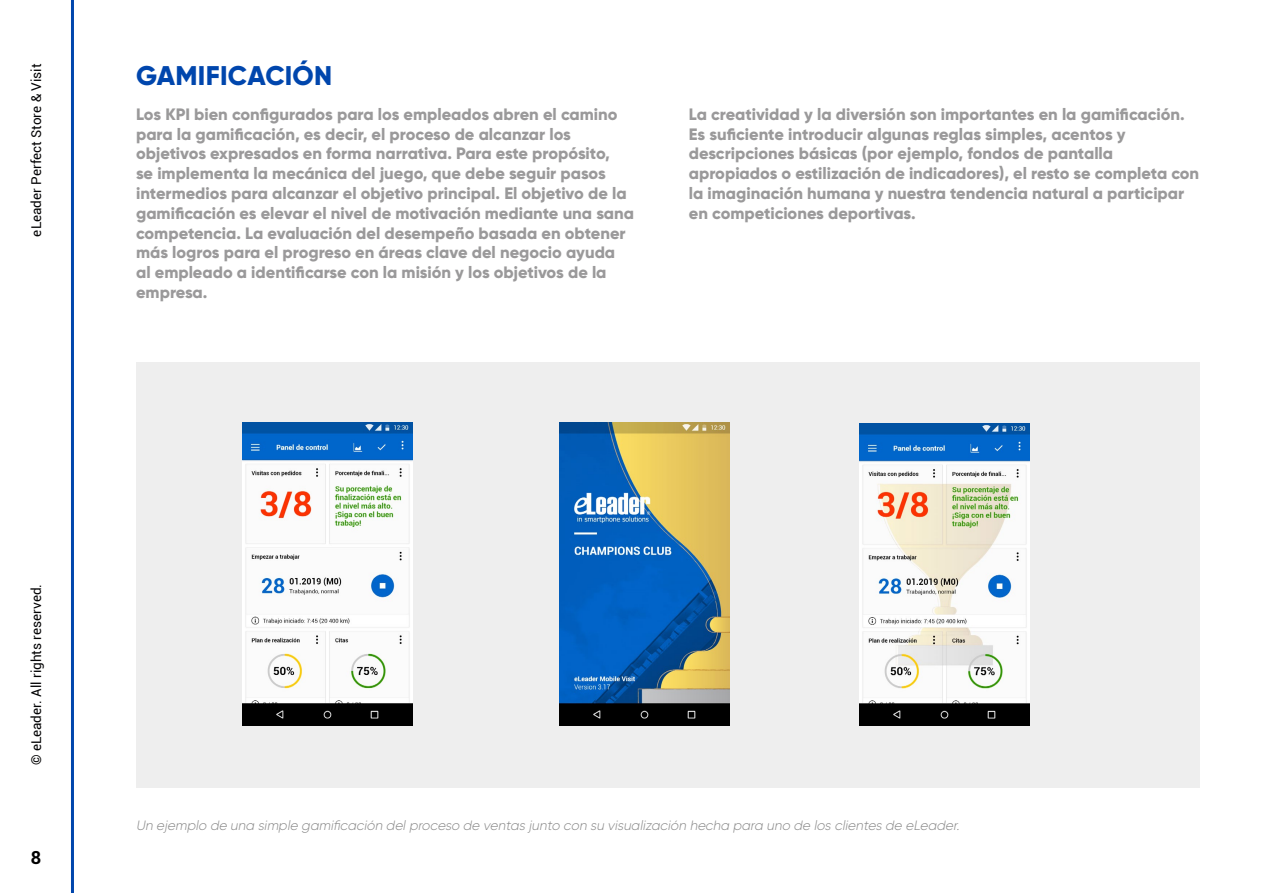
<style>
.page{position:relative;width:1263px;height:893px;background:#fff}
.page>*{position:absolute;margin:0;border:0;box-sizing:border-box;transform-origin:0 0}
.t1{font:800 27px "Gilroy";letter-spacing:.01em;color:#0046ad}
.t2{font:700 18px "Roboto";color:#000}
.t3{font:800 16.5px/19.8px "Gilroy";color:#9a999a}
.t4{font:italic 300 13.5px "Gilroy";color:#888}
.t5{font:13.5px "Roboto";color:#020203}
</style>
<div class="page">
<hr style="left:71px;top:0;width:3px;height:893px;background:#0046ad">
<div style="left:136px;top:362px;width:1063px;height:425px;background:#eee"></div>
<img style="left:242px;top:423px;width:170px;height:302px">
<img style="left:559px;top:423px;width:170px;height:302px">
<img style="left:859px;top:424px;width:170px;height:302px">
<p class="t5" style="left:27px;top:236px;width:174px;rotate:-90deg">eLeader Perfect Store &amp; Visit</p>
<h1 class="t1" style="left:136px;top:59px;width:197px">GAMIFICACIÓN</h1>
<p class="t3" style="left:136px;top:104px;width:499px">Los KPI bien configurados para los empleados abren el camino para la gamificación, es decir, el proceso de alcanzar los objetivos expresados en forma narrativa. Para este propósito,<br>se implementa la mecánica del juego, que debe seguir pasos intermedios para alcanzar el objetivo principal. El objetivo de la gamificación es elevar el nivel de motivación mediante una sana competencia. La evaluación del desempeño basada en obtener más logros para el progreso en áreas clave del negocio ayuda<br>al empleado a identificarse con la misión y los objetivos de la empresa.</p>
<p class="t3" style="left:689px;top:104px;width:512px">La creatividad y la diversión son importantes en la gamificación.<br>Es suficiente introducir algunas reglas simples, acentos y descripciones básicas (por ejemplo, fondos de pantalla apropiados o estilización de indicadores), el resto se completa con la imaginación humana y nuestra tendencia natural a participar en competiciones deportivas.</p>
<p class="t5" style="left:27px;top:765px;width:183px;rotate:-90deg">© eLeader. All rights reserved.</p>
<p class="t2" style="left:31px;top:844px;width:12px">8</p>
<p class="t4" style="left:136px;top:817px;width:827px">Un ejemplo de una simple gamificación delproceso de ventas junto con su visualización hecha para uno de los clientes de eLeader.</p>
</div>
